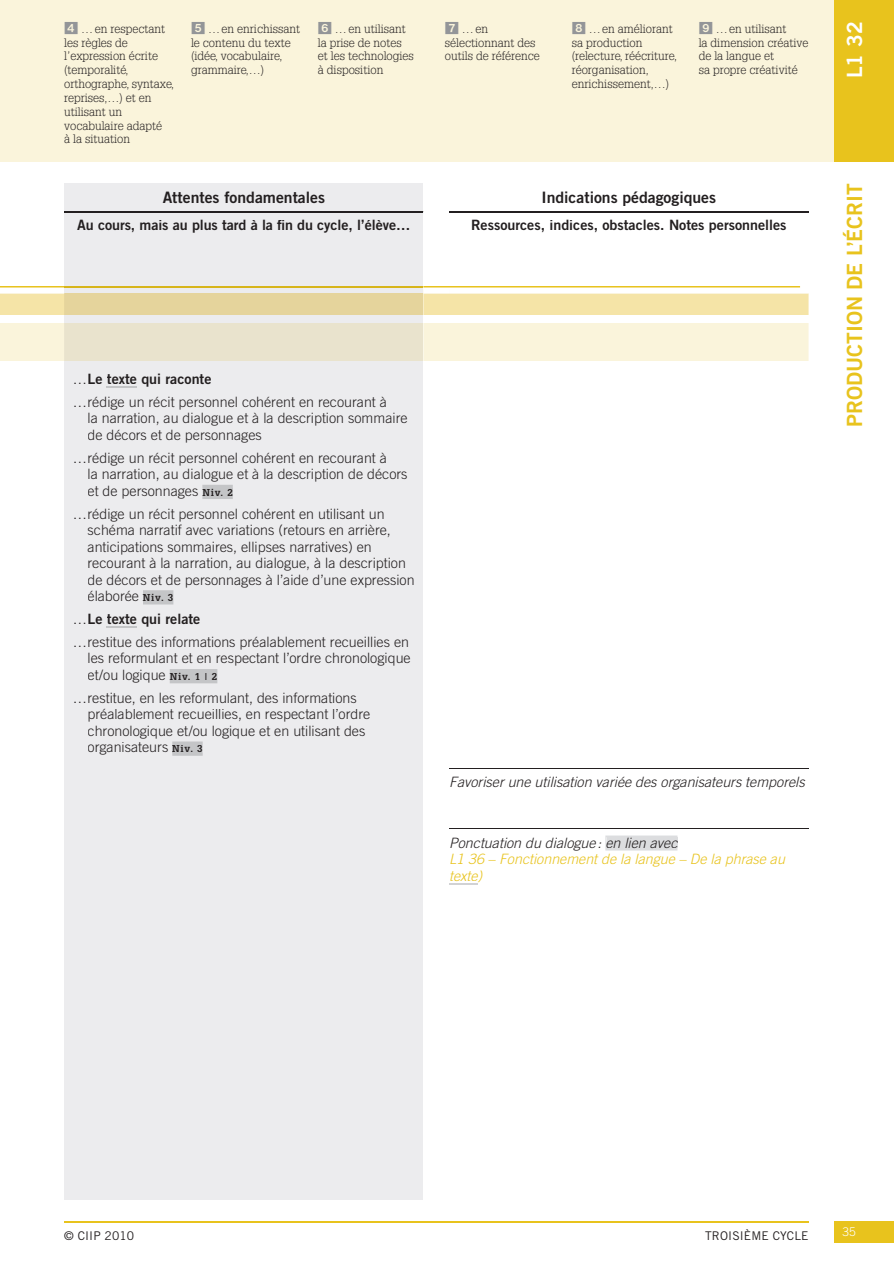
<style>
.page{position:relative;width:894px;height:1264px;background:#fff}
.page>*{position:absolute;margin:0;border:0;box-sizing:border-box;transform-origin:0 0}
.t1{font:21px "Trade Gothic LT Std Bd 2";color:#e8c31d}
.t2{font:21px "Trade Gothic LT Std Bd 2";color:#fff}
.t3{font:15.75px "Trade Gothic LT Std Bd 2";color:#231f20}
.t4{font:300 14.25px/16.5px "Trade Gothic LT Std";color:#231f20}
.t5{font:14.25px "Trade Gothic LT Std Bd 2";color:#231f20}
.t6{font:italic 300 14.25px "Trade Gothic LT Std";color:#231f20}
.t7{font:italic 300 14.25px/16.5px "Trade Gothic LT Std";color:#e8c31d}
.t8{font:300 12px/13.8px "Glypha LT Std";color:#231f20}
.t9{font:12px "Trade Gothic LT Std";letter-spacing:.01em;color:#231f20}
.t10{font:300 12px "Trade Gothic LT Std";color:#fff}
.s1{font-family:"PER pastilles";font-weight:400;font-size:14.25px;color:#939598}
.s2{font-family:"Trade Gothic LT Std";font-weight:300}
.s3{font-family:"Glypha LT Std";font-weight:700;font-size:9.75px}
</style>
<div class="page">
<hr style="left:64px;top:1221px;width:744px;height:1px;background:#e8c31d">
<div style="left:834px;top:1221px;width:60px;height:21px;background:#e8c31d"></div>
<div style="left:0;top:0;width:834px;height:162px;background:#faf4db"></div>
<div style="left:834px;top:0;width:59px;height:162px;background:#e8c31d"></div>
<div style="left:64px;top:183px;width:359px;height:1016px;background:#ececee"></div>
<hr style="left:449px;top:828px;width:359px;height:1px;background:#231f20">
<svg style="left:0;top:286px;width:808px;height:75px"></svg>
<hr style="left:449px;top:768px;width:359px;height:1px;background:#231f20">
<hr style="left:64px;top:211px;width:359px;height:1px;background:#231f20">
<hr style="left:449px;top:211px;width:359px;height:1px;background:#231f20">
<hr style="left:423px;top:286px;width:377px;height:1px;background:#e8c31d">
<hr style="left:0;top:286px;width:64px;height:1px;background:#e8c31d">
<hr style="left:64px;top:286px;width:359px;height:1px;background:#d7b51b">
<hr style="left:107px;top:386px;width:30px;height:1px;background:#c4c5c7">
<svg style="left:202px;top:485px;width:31px;height:14px"></svg>
<svg style="left:143px;top:590px;width:30px;height:14px"></svg>
<hr style="left:107px;top:626px;width:30px;height:1px;background:#c4c5c7">
<svg style="left:170px;top:669px;width:47px;height:14px"></svg>
<svg style="left:172px;top:741px;width:31px;height:15px"></svg>
<div style="left:203px;top:488px;width:29px;height:7px;background:#c4c5c7"></div>
<div style="left:143px;top:594px;width:30px;height:7px;background:#c4c5c7"></div>
<div style="left:170px;top:673px;width:47px;height:7px;background:#c4c5c7"></div>
<div style="left:172px;top:745px;width:30px;height:7px;background:#c4c5c7"></div>
<svg style="left:605px;top:835px;width:72px;height:15px"></svg>
<svg style="left:449px;top:883px;width:28px;height:1px"></svg>
<div style="left:606px;top:837px;width:71px;height:10px;background:#dcdddf"></div>
<p class="t8" style="left:64px;top:23px;width:111px"><span class="s1">4</span> … en respectant les règles de l’expression écrite (temporalité, orthographe, syntaxe, reprises,…) et en utilisant un vocabulaire adapté<br>à la situation</p>
<p class="t8" style="left:318px;top:23px;width:97px"><span class="s1">6</span> … en utilisant la prise de notes et les technologies à disposition</p>
<p class="t8" style="left:572px;top:23px;width:107px"><span class="s1">8</span> … en améliorant sa production (relecture, réécriture, réorganisation, enrichissement,…)</p>
<p class="t8" style="left:191px;top:23px;width:111px"><span class="s1">5</span> … en enrichissant le contenu du texte (idée, vocabulaire, grammaire,…)</p>
<p class="t8" style="left:445px;top:23px;width:96px"><span class="s1">7</span> … en sélectionnant des outils de référence</p>
<p class="t8" style="left:698px;top:23px;width:111px"><span class="s1">9</span> … en utilisant<br>la dimension créative de la langue et<br>sa propre créativité</p>
<p class="t3" style="left:163px;top:192px;width:164px">Attentes fondamentales</p>
<p class="t3" style="left:541px;top:192px;width:176px">Indications pédagogiques</p>
<p class="t5" style="left:77px;top:220px;width:335px">Au cours, mais au plus tard à la fin du cycle, l’élève…</p>
<p class="t5" style="left:471px;top:220px;width:317px">Ressources, indices, obstacles. Notes personnelles</p>
<p class="t5" style="left:73px;top:373px;width:140px"><span class="s2">…</span> Le texte qui raconte</p>
<p class="t4" style="left:88px;top:395px;width:321px;text-indent:-15px">… rédige un récit personnel cohérent en recourant à<br>la narration, au dialogue et à la description sommaire de décors et de personnages</p>
<p class="t4" style="left:88px;top:450px;width:321px;text-indent:-15px">… rédige un récit personnel cohérent en recourant à<br>la narration, au dialogue et à la description de décors et de personnages <span class="s3">Niv. 2</span></p>
<p class="t4" style="left:88px;top:506px;width:328px;text-indent:-15px">… rédige un récit personnel cohérent en utilisant un schéma narratif avec variations (retours en arrière, anticipations sommaires, ellipses narratives) en recourant à la narration, au dialogue, à la description de décors et de personnages à l’aide d’une expression élaborée <span class="s3">Niv. 3</span></p>
<p class="t5" style="left:73px;top:614px;width:129px"><span class="s2">…</span> Le texte qui relate</p>
<p class="t4" style="left:88px;top:635px;width:325px;text-align:justify;text-indent:-15px">… restitue des informations préalablement recueillies en les reformulant et en respectant l’ordre chronologique et /ou logique <span class="s3">Niv. 1 | 2</span></p>
<p class="t4" style="left:88px;top:691px;width:284px;text-indent:-15px">… restitue, en les reformulant, des informations préalablement recueillies, en respectant l’ordre chronologique et /ou logique et en utilisant des organisateurs <span class="s3">Niv. 3</span></p>
<p class="t6" style="left:449px;top:777px;width:357px">Favoriser une utilisation variée des organisateurs temporels</p>
<p class="t6" style="left:449px;top:837px;width:230px">Ponctuation du dialogue : en lien avec</p>
<p class="t7" style="left:449px;top:852px;width:337px">L1 36 – Fonctionnement de la langue – De la phrase au texte)</p>
<h1 class="t2" style="left:847px;top:78px;width:58px;rotate:-90deg">L1 32</h1>
<h1 class="t1" style="left:847px;top:427px;width:245px;rotate:-90deg">PRODUCTION DE L’ÉCRIT</h1>
<p class="t9" style="left:64px;top:1231px;width:72px">© CIIP 2010</p>
<p class="t9" style="left:705px;top:1231px;width:105px">TROISIÈME CYCLE</p>
<p class="t10" style="left:842px;top:1227px;width:15px">35</p>
</div>
